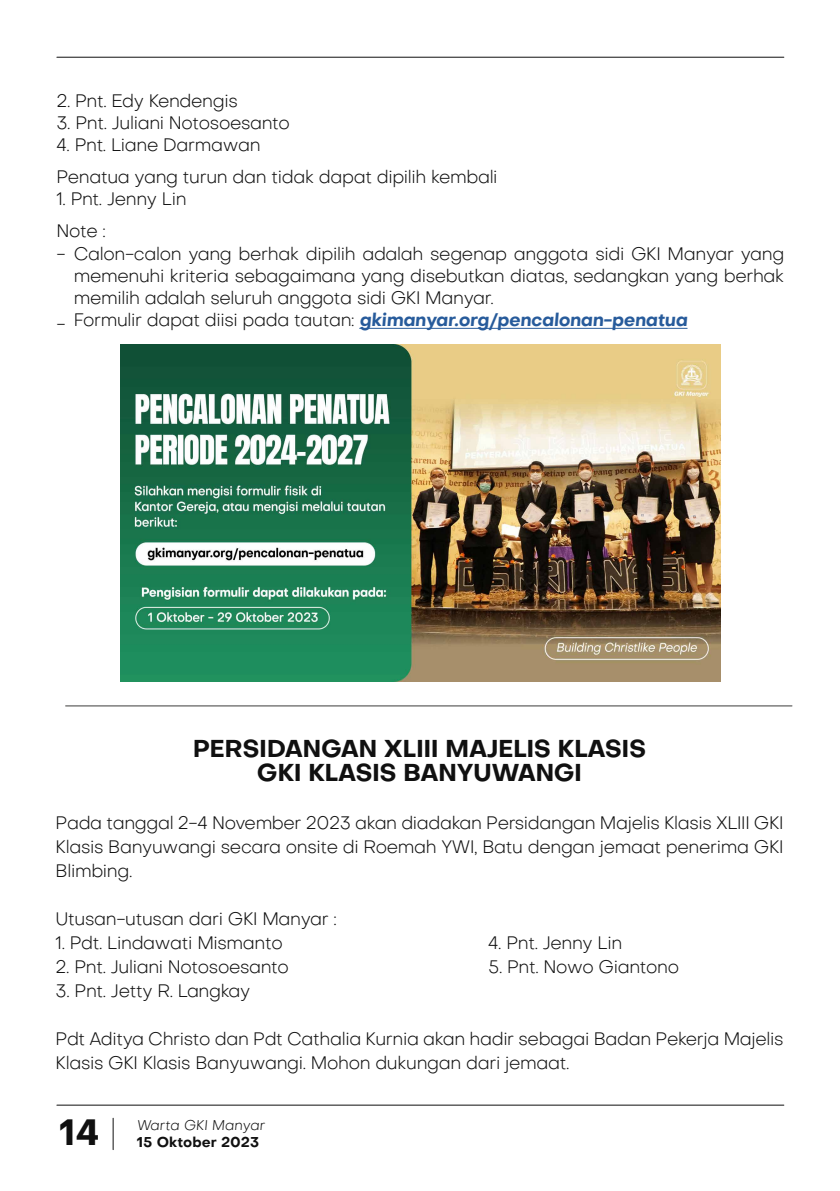
<style>
.page{position:relative;width:840px;height:1191px;background:#fff}
.page>*{position:absolute;margin:0;border:0;box-sizing:border-box;transform-origin:0 0}
.t1{font:700 36px "Objective";color:#101010}
.t2{font:700 24px/24px "Objective";letter-spacing:-.02em;color:#101010;text-align:center}
.t3{font:300 18px/24px "Objective";letter-spacing:-.02em;color:#101010}
.t4{font:italic 300 14px "Objective";color:#101010}
.t5{font:700 14px "Objective";color:#101010}
.s1{font-weight:700;font-style:italic;color:#275b9b}
</style>
<div class="page">
<hr style="left:113px;top:1118px;width:1px;height:31px;background:#101010">
<hr style="left:57px;top:57px;width:726px;height:1px;background:#101010">
<hr style="left:57px;top:1104px;width:726px;height:1px;background:#101010">
<hr style="left:359px;top:328px;width:328px;height:1px;background:#275b9b">
<hr style="left:66px;top:705px;width:725px;height:1px;background:#3c3c3b">
<img style="left:120px;top:344px;width:599px;height:337px">
<p class="t3" style="left:56px;top:89px;width:183px">2. Pnt. Edy Kendengis</p>
<p class="t3" style="left:56px;top:111px;width:235px">3. Pnt. Juliani Notosoesanto</p>
<p class="t3" style="left:56px;top:129px;width:442px;line-height:32px">4. Pnt. Liane Darmawan<br>Penatua yang turun dan tidak dapat dipilih kembali</p>
<p class="t3" style="left:56px;top:183px;width:132px;line-height:32px">1. Pnt. Jenny Lin<br>Note :</p>
<p class="t3" style="left:56px;top:242px;width:11px">-</p>
<p class="t3" style="left:56px;top:312px;width:11px">-</p>
<p class="t3" style="left:74px;top:243px;width:711px;line-height:22px">Calon-calon yang berhak dipilih adalah segenap anggota sidi GKI Manyar yang memenuhi kriteria sebagaimana yang disebutkan diatas, sedangkan yang berhak memilih adalah seluruh anggota sidi GKI Manyar.<br>Formulir dapat diisi pada tautan: <span class="s1">gkimanyar.org/pencalonan-penatua</span></p>
<h2 class="t2" style="left:193px;top:736px;width:454px">PERSIDANGAN XLIII MAJELIS KLASIS<br>GKI KLASIS BANYUWANGI</h2>
<p class="t3" style="left:56px;top:810px;width:729px;text-align:justify">Pada tanggal 2-4 November 2023 akan diadakan Persidangan Majelis Klasis XLIII GKI Klasis Banyuwangi secara onsite di Roemah YWI, Batu dengan jemaat penerima GKI Blimbing.</p>
<p class="t3" style="left:56px;top:906px;width:282px">Utusan-utusan dari GKI Manyar :</p>
<p class="t3" style="left:56px;top:930px;width:228px">1. Pdt. Lindawati Mismanto</p>
<p class="t3" style="left:488px;top:930px;width:136px">4. Pnt. Jenny Lin</p>
<p class="t3" style="left:56px;top:954px;width:235px">2. Pnt. Juliani Notosoesanto</p>
<p class="t3" style="left:488px;top:954px;width:192px">5. Pnt. Nowo Giantono</p>
<p class="t3" style="left:56px;top:978px;width:196px">3. Pnt. Jetty R. Langkay</p>
<p class="t3" style="left:56px;top:1026px;width:729px">Pdt Aditya Christo dan Pdt Cathalia Kurnia akan hadir sebagai Badan Pekerja Majelis<br>Klasis GKI Klasis Banyuwangi. Mohon dukungan dari jemaat.</p>
<h1 class="t1" style="left:59px;top:1106px;width:42px">14</h1>
<p class="t4" style="left:137px;top:1115px;width:129px">Warta GKI Manyar</p>
<p class="t5" style="left:137px;top:1131px;width:124px">15 Oktober 2023</p>
</div>
